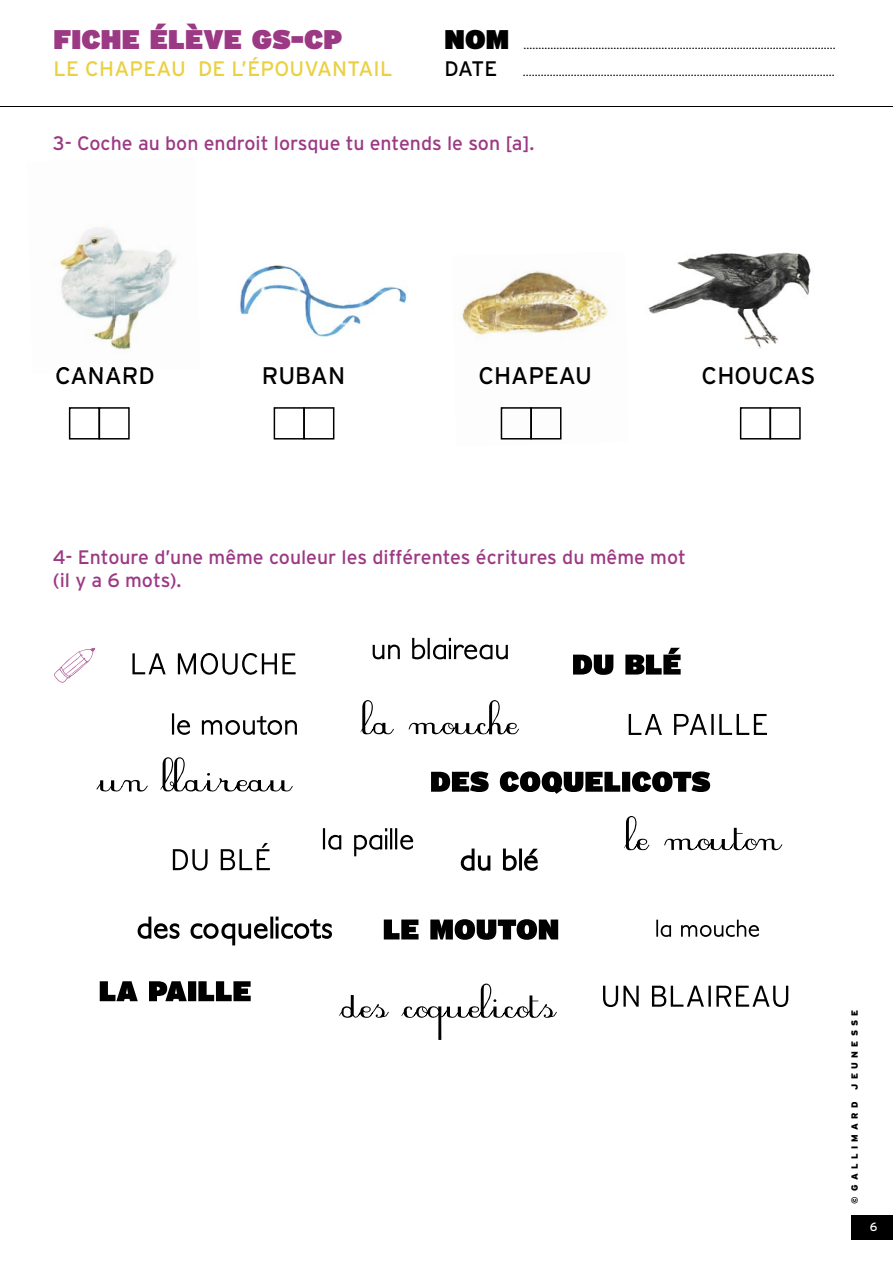
<style>
.page{position:relative;width:893px;height:1263px;background:#fff}
.page>*{position:absolute;margin:0;border:0;box-sizing:border-box;transform-origin:0 0}
.t1{font:900 27px "Interstate";letter-spacing:.01em;color:#9c3984}
.t2{font:900 27px "Interstate";color:#000}
.t3{font:24px "Interstate";color:#000}
.t4{font:21px "Interstate";letter-spacing:.01em;color:#ead142}
.t5{font:19.5px/23.4px "Interstate";color:#9c3984}
.t6{font:300 12px "Interstate";color:#000}
.t7{font:12px "Interstate";color:#fff}
.t8{font:900 9px "Interstate";letter-spacing:.48em;color:#000}
.s1{font-weight:400;font-size:21px}
</style>
<div class="page">
<img style="left:500px;top:407px;width:62px;height:33px">
<img style="left:462px;top:293px;width:33px;height:42px">
<img style="left:495px;top:271px;width:113px;height:62px">
<hr style="left:0;top:106px;width:893px;height:1px;background:#000">
<svg style="left:69px;top:407px;width:61px;height:32px"></svg>
<svg style="left:274px;top:407px;width:60px;height:32px"></svg>
<svg style="left:501px;top:407px;width:60px;height:32px"></svg>
<svg style="left:740px;top:407px;width:61px;height:32px"></svg>
<svg style="left:54px;top:648px;width:41px;height:35px"></svg>
<img style="left:648px;top:252px;width:163px;height:96px">
<img style="left:240px;top:264px;width:167px;height:73px">
<img style="left:59px;top:227px;width:53px;height:38px">
<img style="left:112px;top:230px;width:64px;height:35px">
<img style="left:52px;top:265px;width:62px;height:53px">
<img style="left:114px;top:263px;width:62px;height:55px">
<img style="left:92px;top:318px;width:23px;height:30px">
<img style="left:115px;top:316px;width:61px;height:34px">
<img style="left:57px;top:367px;width:96px;height:6px">
<svg style="left:629px;top:714px;width:138px;height:21px"></svg>
<svg style="left:339px;top:983px;width:218px;height:57px"></svg>
<svg style="left:573px;top:648px;width:108px;height:27px"></svg>
<svg style="left:603px;top:986px;width:185px;height:21px"></svg>
<svg style="left:624px;top:816px;width:158px;height:34px"></svg>
<svg style="left:360px;top:700px;width:159px;height:34px"></svg>
<svg style="left:323px;top:828px;width:90px;height:28px"></svg>
<svg style="left:431px;top:771px;width:279px;height:23px"></svg>
<svg style="left:461px;top:848px;width:77px;height:23px"></svg>
<svg style="left:373px;top:638px;width:135px;height:21px"></svg>
<svg style="left:384px;top:919px;width:174px;height:21px"></svg>
<svg style="left:132px;top:653px;width:164px;height:22px"></svg>
<svg style="left:100px;top:981px;width:151px;height:20px"></svg>
<svg style="left:138px;top:916px;width:194px;height:29px"></svg>
<svg style="left:173px;top:843px;width:97px;height:27px"></svg>
<svg style="left:96px;top:757px;width:197px;height:34px"></svg>
<svg style="left:172px;top:713px;width:125px;height:22px"></svg>
<svg style="left:656px;top:920px;width:103px;height:17px"></svg>
<div style="left:851px;top:1215px;width:42px;height:24px;background:#000"></div>
<h1 class="t1" style="left:54px;top:23px;width:290px">FICHE ÉLÈVE GS-CP</h1>
<h3 class="t4" style="left:54px;top:57px;width:341px">LE CHAPEAU DE L’ÉPOUVANTAIL</h3>
<h1 class="t2" style="left:444px;top:23px;width:66px">NOM</h1>
<p class="t6" style="left:524px;top:38px;width:313px">........................................................................................................</p>
<p class="t6" style="left:444px;top:65px;width:392px"><span class="s1">DATE</span> ........................................................................................................</p>
<h3 class="t5" style="left:53px;top:131px;width:483px">3- Coche au bon endroit lorsque tu entends le son [a].</h3>
<h2 class="t3" style="left:55px;top:362px;width:101px">CANARD</h2>
<h2 class="t3" style="left:262px;top:362px;width:85px">RUBAN</h2>
<h2 class="t3" style="left:478px;top:362px;width:115px">CHAPEAU</h2>
<h2 class="t3" style="left:702px;top:362px;width:115px">CHOUCAS</h2>
<h3 class="t5" style="left:53px;top:545px;width:634px">4- Entoure d’une même couleur les différentes écritures du même mot (il y a 6 mots).</h3>
<p class="t8" style="left:849px;top:1090px;width:81px;rotate:-90deg">JEUNESSE</p>
<p class="t8" style="left:849px;top:1204px;width:104px;rotate:-90deg">© GALLIMARD</p>
<p class="t7" style="left:870px;top:1220px;width:9px">6</p>
</div>
